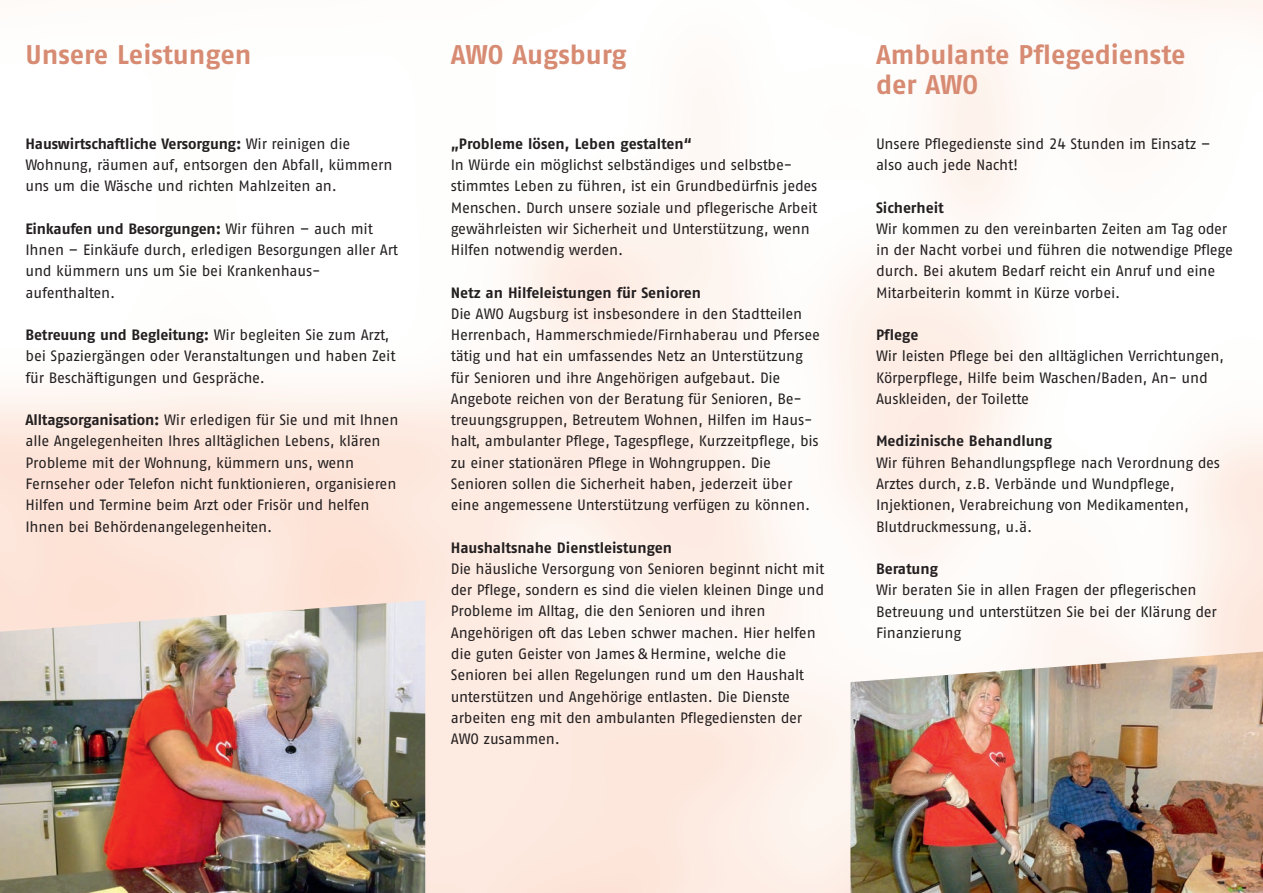
<style>
.page{position:relative;width:1263px;height:893px;background:#fff}
.page>*{position:absolute;margin:0;border:0;box-sizing:border-box;transform-origin:0 0}
.t1{font:700 27px/30px "AWO Fago Office";color:#d78b73}
.t2{font:15px/21.3px "AWO Fago Office";letter-spacing:-.01em;color:#231f20}
.t3{font:700 15px "AWO Fago Office";color:#231f20}
.s1{font-weight:700}
</style>
<div class="page">
<img style="left:0;top:600px;width:425px;height:293px">
<img style="left:850px;top:651px;width:413px;height:242px">
<h1 class="t1" style="left:26px;top:39px;width:227px">Unsere Leistungen</h1>
<h1 class="t1" style="left:451px;top:39px;width:177px">AWO Augsburg</h1>
<p class="t2" style="left:26px;top:133px;width:368px"><span class="s1">Hauswirtschaftliche Versorgung:</span> Wir reinigen die<br>Wohnung, räumen auf, entsorgen den Abfall, kümmern uns um die Wäsche und richten Mahlzeiten an.</p>
<p class="t2" style="left:26px;top:218px;width:374px"><span class="s1">Einkaufen und Besorgungen:</span> Wir führen – auch mit Ihnen – Einkäufe durch, erledigen Besorgungen aller Art und kümmern uns um Sie bei Krankenhaus - aufenthalten.</p>
<p class="t2" style="left:26px;top:324px;width:372px"><span class="s1">Betreuung und Begleitung:</span> Wir begleiten Sie zum Arzt, bei Spaziergängen oder Veranstaltungen und haben Zeit für Beschäftigungen und Gespräche.</p>
<p class="t2" style="left:26px;top:409px;width:374px"><span class="s1">Alltagsorganisation:</span> Wir erledigen für Sie und mit Ihnen alle Angelegenheiten Ihres alltäglichen Lebens, klären Probleme mit der Wohnung, kümmern uns, wenn Fernseher oder Telefon nicht funktionieren, organisieren Hilfen und Termine beim Arzt oder Frisör und helfen Ihnen bei Behördenangelegenheiten.</p>
<p class="t3" style="left:451px;top:135px;width:243px">„Probleme lösen, Leben gestalten“</p>
<p class="t2" style="left:451px;top:154px;width:368px">In Würde ein möglichst selbständiges und selbstbe&shy;stimmtes Leben zu führen, ist ein Grundbedürfnis jedes Menschen. Durch unsere soziale und pflegerische Arbeit gewährleisten wir Sicherheit und Unterstützung, wenn Hilfen notwendig werden.</p>
<p class="t3" style="left:451px;top:284px;width:252px">Netz an Hilfeleistungen für Senioren</p>
<p class="t2" style="left:451px;top:303px;width:371px">Die AWO Augsburg ist insbesondere in den Stadtteilen Herrenbach, Hammerschmiede/Firnhaberau und Pfersee tätig und hat ein umfassendes Netz an Unterstützung für Senioren und ihre Angehörigen aufgebaut. Die Angebote reichen von der Beratung für Senioren, Be - treuungsgruppen, Betreutem Wohnen, Hilfen im Haus - halt, ambulanter Pflege, Tagespflege, Kurzzeitpflege, bis zu einer stationären Pflege in Wohngruppen. Die Senioren sollen die Sicherheit haben, jederzeit über eine angemessene Unterstützung verfügen zu können.</p>
<p class="t3" style="left:451px;top:539px;width:223px">Haushaltsnahe Dienstleistungen</p>
<p class="t2" style="left:451px;top:558px;width:375px">Die häusliche Versorgung von Senioren beginnt nicht mit der Pflege, sondern es sind die vielen kleinen Dinge und Probleme im Alltag, die den Senioren und ihren Angehörigen oft das Leben schwer machen. Hier helfen die guten Geister von James &amp; Hermine, welche die Senioren bei allen Regelungen rund um den Haushalt unterstützen und Angehörige entlasten. Die Dienste arbeiten eng mit den ambulanten Pflegediensten der AWO zusammen.</p>
<h1 class="t1" style="left:876px;top:39px;width:311px">Ambulante Pflegedienste der AWO</h1>
<p class="t2" style="left:876px;top:133px;width:336px">Unsere Pflegedienste sind 24 Stunden im Einsatz – also auch jede Nacht!</p>
<p class="t3" style="left:876px;top:199px;width:69px">Sicherheit</p>
<p class="t2" style="left:876px;top:218px;width:358px">Wir kommen zu den vereinbarten Zeiten am Tag oder in der Nacht vorbei und führen die notwendige Pflege durch. Bei akutem Bedarf reicht ein Anruf und eine Mitarbeiterin kommt in Kürze vorbei.</p>
<p class="t3" style="left:876px;top:326px;width:44px">Pflege</p>
<p class="t2" style="left:876px;top:345px;width:350px">Wir leisten Pflege bei den alltäglichen Verrichtungen,<br>Körperpflege, Hilfe beim Waschen/Baden, An- und<br>Auskleiden, der Toilette</p>
<p class="t3" style="left:876px;top:432px;width:178px">Medizinische Behandlung</p>
<p class="t2" style="left:876px;top:452px;width:346px">Wir führen Behandlungspflege nach Verordnung des Arztes durch, z.B. Verbände und Wundpflege, Injektionen, Verabreichung von Medikamenten, Blutdruckmessung, u.ä.</p>
<p class="t3" style="left:876px;top:560px;width:64px">Beratung</p>
<p class="t2" style="left:876px;top:579px;width:342px">Wir beraten Sie in allen Fragen der pflegerischen<br>Betreuung und unterstützen Sie bei der Klärung der<br>Finanzierung</p>
</div>
